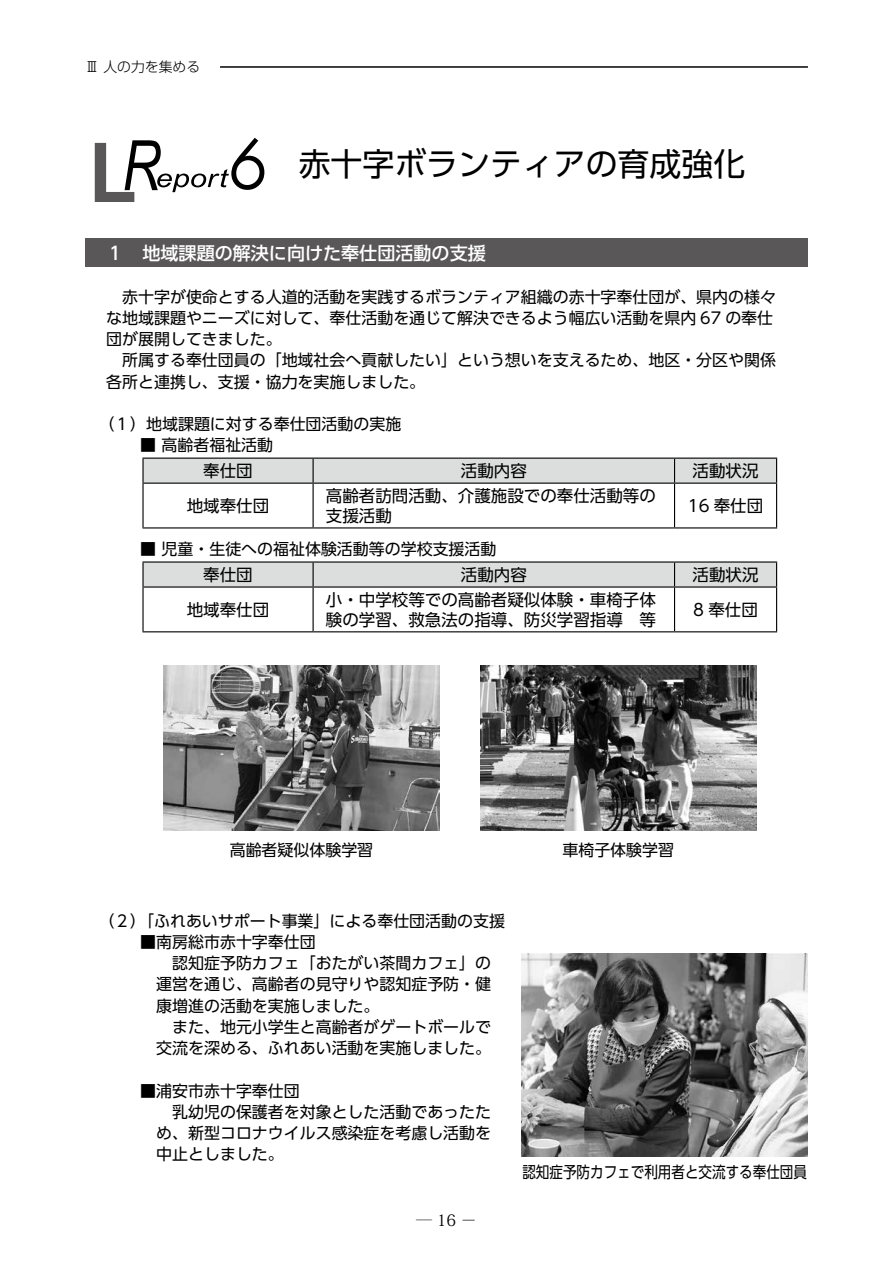
<style>
.page{position:relative;width:893px;height:1263px;background:#fff}
.page>*{position:absolute;margin:0;border:0;box-sizing:border-box;transform-origin:0 0}
.t1{font:31.95px "UD Shin Go Pro";color:#000}
.t2{font:500 18px "UD Shin Go Pro";color:#fff}
.t3{font:16.5px/19.8px "UD Shin Go Pro";color:#000}
.t4{font:15.9px/21.3px "UD Shin Go Pro";color:#000}
.t5{font:15.9px "UD Shin Go Pro";color:#000;scale:.85 1}
.t6{font:15.9px "Koz Min Pro";color:#000}
.t7{font:300 13.8px "UD Shin Go Pro";color:#000}
.s1{font-family:"Century Gothic";font-style:italic;font-size:69.15px}
</style>
<div class="page">
<hr style="left:220px;top:66px;width:588px;height:2px;background:#000">
<hr style="left:142px;top:459px;width:2px;height:24px;background:#000">
<div style="left:143px;top:459px;width:634px;height:24px;background:#dcdddd"></div>
<hr style="left:142px;top:458px;width:171px;height:1px;background:#000">
<hr style="left:313px;top:458px;width:362px;height:1px;background:#000">
<hr style="left:675px;top:458px;width:102px;height:1px;background:#000">
<hr style="left:314px;top:483px;width:360px;height:1px;background:#000">
<hr style="left:675px;top:483px;width:102px;height:1px;background:#000">
<hr style="left:674px;top:484px;width:1px;height:43px;background:#000">
<hr style="left:776px;top:484px;width:1px;height:43px;background:#000">
<hr style="left:314px;top:527px;width:360px;height:1px;background:#000">
<hr style="left:675px;top:527px;width:102px;height:1px;background:#000">
<hr style="left:142px;top:483px;width:172px;height:1px;background:#000">
<hr style="left:142px;top:484px;width:2px;height:43px;background:#000">
<hr style="left:313px;top:484px;width:1px;height:43px;background:#000">
<hr style="left:142px;top:527px;width:172px;height:1px;background:#000">
<hr style="left:142px;top:563px;width:2px;height:23px;background:#000">
<div style="left:143px;top:563px;width:634px;height:24px;background:#dcdddd"></div>
<hr style="left:142px;top:561px;width:171px;height:2px;background:#000">
<hr style="left:313px;top:561px;width:362px;height:2px;background:#000">
<hr style="left:675px;top:561px;width:102px;height:2px;background:#000">
<hr style="left:314px;top:586px;width:360px;height:2px;background:#000">
<hr style="left:675px;top:586px;width:102px;height:2px;background:#000">
<hr style="left:674px;top:588px;width:1px;height:43px;background:#000">
<hr style="left:776px;top:588px;width:1px;height:43px;background:#000">
<hr style="left:314px;top:631px;width:360px;height:1px;background:#000">
<hr style="left:675px;top:631px;width:102px;height:1px;background:#000">
<hr style="left:142px;top:586px;width:172px;height:2px;background:#000">
<hr style="left:142px;top:588px;width:2px;height:43px;background:#000">
<hr style="left:313px;top:588px;width:1px;height:43px;background:#000">
<hr style="left:142px;top:631px;width:172px;height:1px;background:#000">
<svg style="left:95px;top:140px;width:134px;height:62px"></svg>
<div style="left:85px;top:239px;width:723px;height:28px;background:#595757"></div>
<img style="left:164px;top:666px;width:275px;height:165px">
<img style="left:480px;top:666px;width:276px;height:165px">
<img style="left:521px;top:953px;width:287px;height:203px">
<p class="t7" style="left:85px;top:55px;width:117px">Ⅲ 人の力を集める</p>
<h1 class="t1" style="left:231px;top:138px;width:516px"><span class="s1">6</span> 赤十字ボランティアの育成強化</h1>
<p class="t2" style="left:106px;top:238px;width:381px">１　地域課題の解決に向けた奉仕団活動の支援</p>
<p class="t4" style="left:106px;top:285px;width:671px">　赤十字が使命とする人道的活動を実践するボランティア組織の赤十字奉仕団が、県内の様々な地域課題やニーズに対して、奉仕活動を通じて解決できるよう幅広い活動を県内 67 の奉仕団が展開してきました。<br>　所属する奉仕団員の「地域社会へ貢献したい」という想いを支えるため、地区・分区や関係各所と連携し、支援・協力を実施しました。</p>
<p class="t4" style="left:98px;top:413px;width:304px">（１）地域課題に対する奉仕団活動の実施</p>
<p class="t4" style="left:140px;top:434px;width:134px">■ 高齢者福祉活動</p>
<p class="t3" style="left:203px;top:460px;width:51px">奉仕団</p>
<p class="t3" style="left:461px;top:460px;width:67px">活動内容</p>
<p class="t3" style="left:693px;top:460px;width:67px">活動状況</p>
<p class="t3" style="left:187px;top:495px;width:84px">地域奉仕団</p>
<p class="t3" style="left:326px;top:485px;width:331px">高齢者訪問活動、介護施設での奉仕活動等の支援活動</p>
<p class="t3" style="left:688px;top:495px;width:77px">16 奉仕団</p>
<p class="t4" style="left:140px;top:538px;width:358px">■ 児童・生徒への福祉体験活動等の学校支援活動</p>
<p class="t3" style="left:203px;top:564px;width:51px">奉仕団</p>
<p class="t3" style="left:461px;top:564px;width:67px">活動内容</p>
<p class="t3" style="left:693px;top:564px;width:67px">活動状況</p>
<p class="t3" style="left:187px;top:599px;width:84px">地域奉仕団</p>
<p class="t3" style="left:326px;top:589px;width:331px">小・中学校等での高齢者疑似体験・車椅子体験の学習、救急法の指導、防災学習指導　等</p>
<p class="t3" style="left:693px;top:599px;width:66px">8 奉仕団</p>
<p class="t4" style="left:230px;top:839px;width:145px">高齢者疑似体験学習</p>
<p class="t4" style="left:562px;top:839px;width:113px">車椅子体験学習</p>
<p class="t4" style="left:98px;top:909px;width:408px">（２）「ふれあいサポート事業」による奉仕団活動の支援</p>
<p class="t4" style="left:156px;top:930px;width:336px;text-indent:-16px">■南房総市赤十字奉仕団<br>　認知症予防カフェ「おたがい茶間カフェ」の運営を通じ、高齢者の見守りや認知症予防・健康増進の活動を実施しました。<br>　また、地元小学生と高齢者がゲートボールで交流を深める、ふれあい活動を実施しました。</p>
<p class="t4" style="left:156px;top:1079px;width:336px;text-indent:-16px">■浦安市赤十字奉仕団<br>　乳幼児の保護者を対象とした活動であったため、新型コロナウイルス感染症を考慮し活動を中止としました。</p>
<p class="t6" style="left:416px;top:1208px;width:62px">― 16 －</p>
<p class="t5" style="left:522px;top:1159px;width:336px">認知症予防カフェで利用者と交流する奉仕団員</p>
</div>
